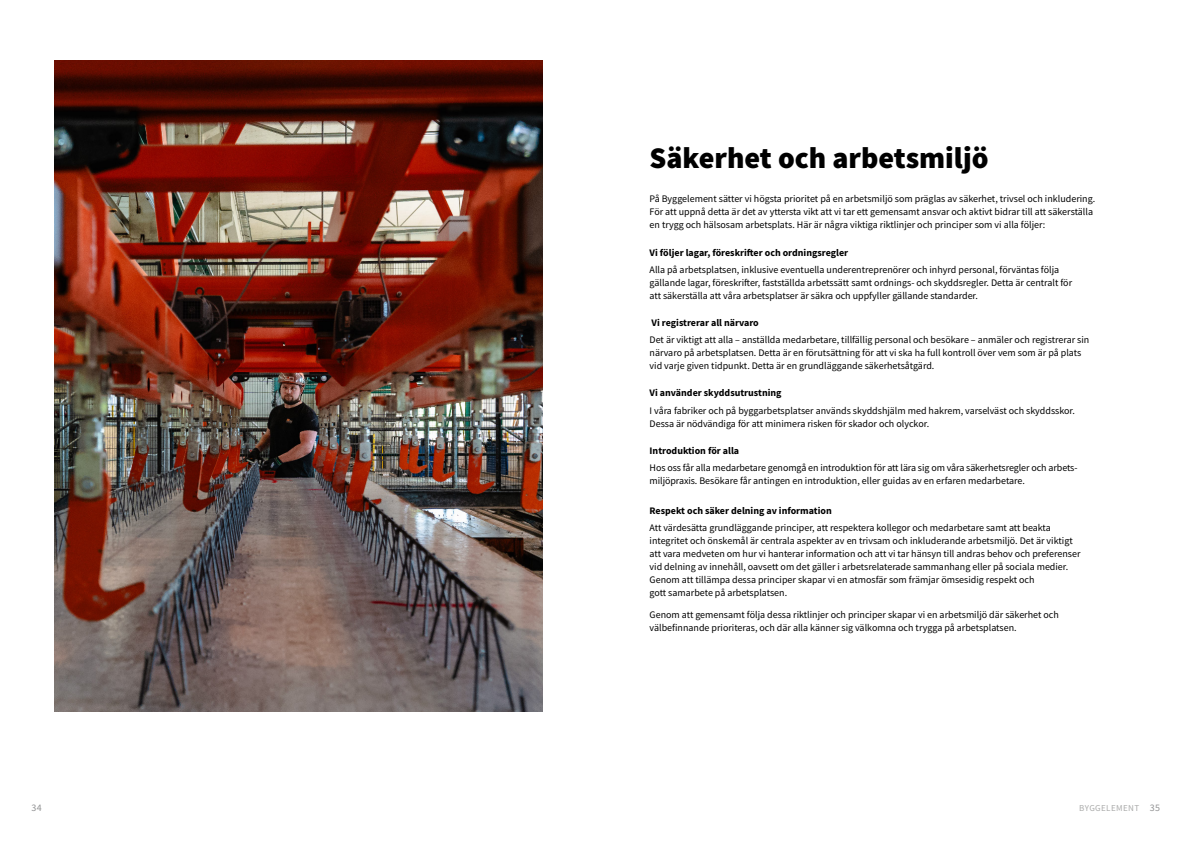
<style>
.page{position:relative;width:1191px;height:842px;background:#fff}
.page>*{position:absolute;margin:0;border:0;box-sizing:border-box;transform-origin:0 0}
.t1{font:900 30px "Source Sans Pro";color:#000}
.t2{font:10px/13px "Source Sans Pro";color:#000}
.t3{font:700 10px "Source Sans Pro";color:#000}
.t4{font:10px "Source Sans Pro";color:#919293}
.t5{font:9px "Source Sans Pro";letter-spacing:.04em;color:#aaabaa}
.s1{font-size:10px;color:#919293}
</style>
<div class="page">
<img style="left:54px;top:61px;width:488px;height:650px">
<h1 class="t1" style="left:649px;top:138px;width:340px">Säkerhet och arbetsmiljö</h1>
<p class="t2" style="left:649px;top:193px;width:447px">På Byggelement sätter vi högsta prioritet på en arbetsmiljö som präglas av säkerhet, trivsel och inkludering.<br>För att uppnå detta är det av yttersta vikt att vi tar ett gemensamt ansvar och aktivt bidrar till att säkerställa en trygg och hälsosam arbetsplats. Här är några viktiga riktlinjer och principer som vi alla följer:</p>
<p class="t3" style="left:649px;top:245px;width:200px">Vi följer lagar, föreskrifter och ordningsregler</p>
<p class="t2" style="left:649px;top:263px;width:424px">Alla på arbetsplatsen, inklusive eventuella underentreprenörer och inhyrd personal, förväntas följa gällande lagar, föreskrifter, fastställda arbetssätt samt ordnings- och skyddsregler. Detta är centralt för att säkerställa att våra arbetsplatser är säkra och uppfyller gällande standarder.</p>
<p class="t3" style="left:651px;top:316px;width:109px">Vi registrerar all närvaro</p>
<p class="t2" style="left:649px;top:333px;width:441px">Det är viktigt att alla – anställda medarbetare, tillfällig personal och besökare – anmäler och registrerar sin närvaro på arbetsplatsen. Detta är en förutsättning för att vi ska ha full kontroll över vem som är på plats vid varje given tidpunkt. Detta är en grundläggande säkerhetsåtgärd.</p>
<p class="t3" style="left:649px;top:386px;width:133px">Vi använder skyddsutrustning</p>
<p class="t2" style="left:649px;top:404px;width:427px">I våra fabriker och på byggarbetsplatser används skyddshjälm med hakrem, varselväst och skyddsskor.<br>Dessa är nödvändiga för att minimera risken för skador och olyckor.</p>
<p class="t3" style="left:649px;top:444px;width:91px">Introduktion för alla</p>
<p class="t2" style="left:649px;top:461px;width:429px">Hos oss får alla medarbetare genomgå en introduktion för att lära sig om våra säkerhetsregler och arbets&shy;miljöpraxis. Besökare får antingen en introduktion, eller guidas av en erfaren medarbetare.</p>
<p class="t3" style="left:649px;top:504px;width:184px">Respekt och säker delning av information</p>
<p class="t2" style="left:649px;top:521px;width:432px">Att värdesätta grundläggande principer, att respektera kollegor och medarbetare samt att beakta integritet och önskemål är centrala aspekter av en trivsam och inkluderande arbetsmiljö. Det är viktigt att vara medveten om hur vi hanterar information och att vi tar hänsyn till andras behov och preferenser vid delning av innehåll, oavsett om det gäller i arbetsrelaterade sammanhang eller på sociala medier.<br>Genom att tillämpa dessa principer skapar vi en atmosfär som främjar ömsesidig respekt och<br>gott samarbete på arbetsplatsen.</p>
<p class="t2" style="left:649px;top:608px;width:411px">Genom att gemensamt följa dessa riktlinjer och principer skapar vi en arbetsmiljö där säkerhet och välbefinnande prioriteras, och där alla känner sig välkomna och trygga på arbetsplatsen.</p>
<p class="t4" style="left:31px;top:801px;width:12px">34</p>
<p class="t5" style="left:1079px;top:802px;width:82px">BYGGELEMENT <span class="s1">35</span></p>
</div>
